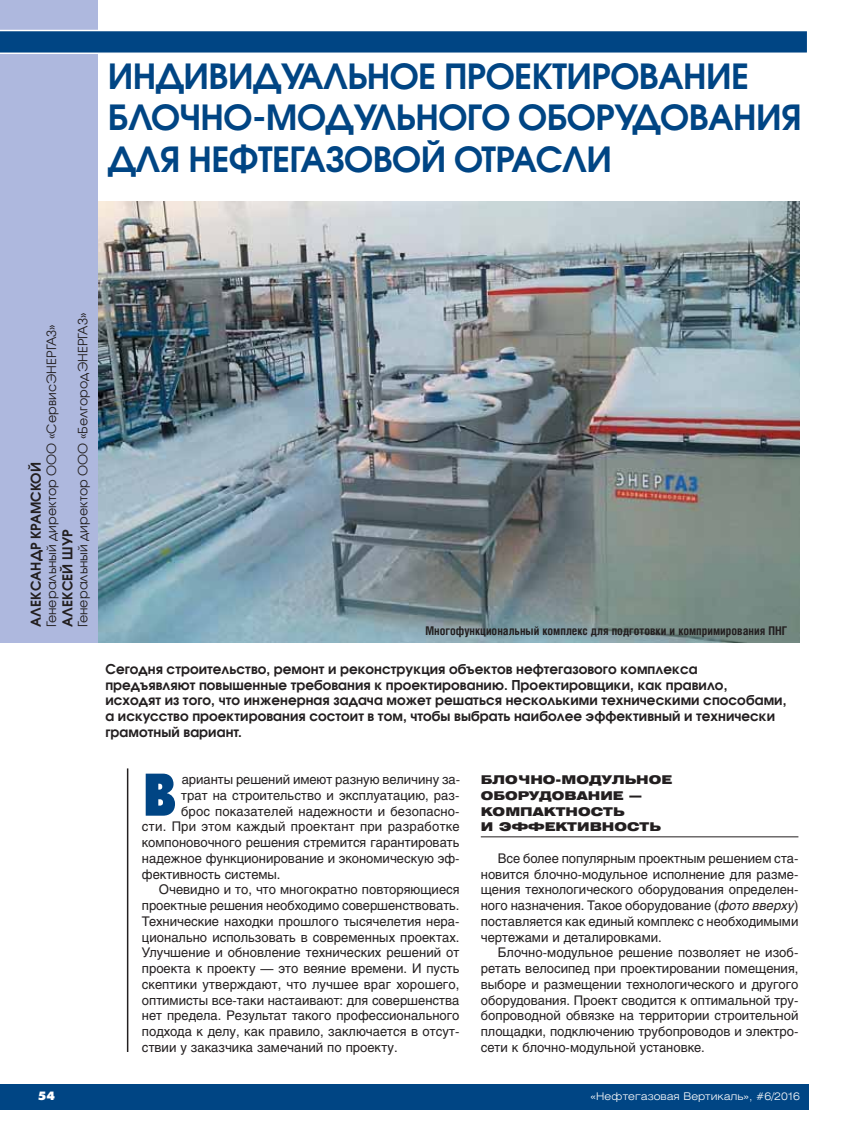
<style>
.page{position:relative;width:851px;height:1127px;background:#fff}
.page>*{position:absolute;margin:0;border:0;box-sizing:border-box;transform-origin:0 0}
.t1{font:700 60px "Futura Futuris X Cond C";color:#004584}
.t2{font:600 34.5px/41.4px "Avant Garde Gothic C";letter-spacing:-.015em;color:#004584}
.t3{font:600 13.5px/15.8px "Avant Garde Gothic C";letter-spacing:.005em;color:#231f20}
.t4{font:13.2px/15.8px "Helios";color:#231f20;text-align:justify}
.t5{font:13.2px "Helios";letter-spacing:.02em;color:#231f20}
.t6{font:12.75px "Avant Garde Gothic C";letter-spacing:.005em;color:#231f20}
.t7{font:700 12px "Helios Cond";color:#231f20}
.t8{font:900 12px/15.8px "Helios Ext";letter-spacing:.005em;color:#231f20}
.t9{font:12px "Futura Futuris XC";color:#fff}
.t10{font:300 10.5px "Helios Ext";color:#fff}
.s1{font-style:italic}
</style>
<div class="page">
<img style="left:98px;top:201px;width:701px;height:441px">
<div style="left:0;top:1084px;width:808px;height:26px;background:#004584"></div>
<div style="left:0;top:0;width:98px;height:642px;background:#aeb8de"></div>
<hr style="left:480px;top:836px;width:318px;height:1px;background:#231f20">
<svg style="left:0;top:30px;width:807px;height:24px;background:#1d5a91"></svg>
<hr style="left:127px;top:768px;width:1px;height:284px;background:#231f20">
<h2 class="t2" style="left:108px;top:59px;width:695px">ИНДИВИДУАЛЬНОЕ ПРОЕКТИРОВАНИЕ<br>БЛОЧНО-МОДУЛЬНОГО ОБОРУДОВАНИЯ<br>ДЛЯ НЕФТЕГАЗОВОЙ ОТРАСЛИ</h2>
<p class="t6" style="left:78px;top:627px;width:315px;rotate:-90deg">Генеральный директор ООО «БелгородЭНЕРГАЗ»</p>
<p class="t6" style="left:47px;top:627px;width:303px;rotate:-90deg">Генеральный директор ООО «СервисЭНЕРГАЗ»</p>
<p class="t3" style="left:30px;top:627px;width:166px;rotate:-90deg">АЛЕКСАНДР КРАМСКОЙ</p>
<p class="t3" style="left:61px;top:627px;width:99px;rotate:-90deg">АЛЕКСЕЙ ШУР</p>
<p class="t9" style="left:38px;top:1091px;width:18px">54</p>
<p class="t7" style="left:425px;top:627px;width:363px">Многофункциональный комплекс для подготовки и компримирования ПНГ</p>
<p class="t3" style="left:105px;top:662px;width:682px">Сегодня строительство, ремонт и реконструкция объектов нефтегазового комплекса предъявляют повышенные требования к проектированию. Проектировщики, как правило, исходят из того, что инженерная задача может решаться несколькими техническими способами, а искусство проектирования состоит в том, чтобы выбрать наиболее эффективный и технически грамотный вариант.</p>
<h1 class="t1" style="left:142px;top:771px;width:36px">В</h1>
<p class="t4" style="left:182px;top:773px;width:280px">арианты решений имеют разную величину за-</p>
<p class="t4" style="left:181px;top:789px;width:280px">трат на строительство и эксплуатацию, раз-</p>
<p class="t4" style="left:181px;top:804px;width:280px">брос показателей надежности и безопасно-</p>
<p class="t5" style="left:142px;top:822px;width:319px">сти. При этом каждый проектант при разработке</p>
<p class="t4" style="left:142px;top:836px;width:319px">компоновочного решения стремится гарантировать</p>
<p class="t4" style="left:142px;top:852px;width:319px">надежное функционирование и экономическую эф-</p>
<p class="t4" style="left:142px;top:867px;width:140px">фективность системы.</p>
<p class="t4" style="left:159px;top:883px;width:302px">Очевидно и то, что многократно повторяющиеся</p>
<p class="t4" style="left:142px;top:899px;width:319px">проектные решения необходимо совершенствовать.</p>
<p class="t4" style="left:142px;top:915px;width:319px">Технические находки прошлого тысячелетия нера-</p>
<p class="t4" style="left:142px;top:930px;width:319px">ционально использовать в современных проектах.</p>
<p class="t4" style="left:142px;top:946px;width:319px">Улучшение и обновление технических решений от</p>
<p class="t4" style="left:142px;top:962px;width:319px">проекта к проекту — это веяние времени. И пусть</p>
<p class="t4" style="left:142px;top:978px;width:319px">скептики утверждают, что лучшее враг хорошего,</p>
<p class="t4" style="left:142px;top:993px;width:319px">оптимисты все-таки настаивают: для совершенства</p>
<p class="t4" style="left:142px;top:1009px;width:319px">нет предела. Результат такого профессионального</p>
<p class="t4" style="left:142px;top:1025px;width:319px">подхода к делу, как правило, заключается в отсут-</p>
<p class="t4" style="left:142px;top:1041px;width:257px">ствии у заказчика замечаний по проекту.</p>
<p class="t8" style="left:480px;top:773px;width:193px">БЛОЧНО-МОДУЛЬНОЕ<br>ОБОРУДОВАНИЕ —<br>КОМПАКТНОСТЬ<br>И ЭФФЕКТИВНОСТЬ</p>
<p class="t4" style="left:480px;top:852px;width:319px;text-indent:17px">Все более популярным проектным решением ста&shy;новится блочно-модульное исполнение для разме&shy;щения технологического оборудования определен&shy;ного назначения. Такое оборудование (<span class="s1">фото вверху</span>) поставляется как единый комплекс с необходимыми чертежами и деталировками.</p>
<p class="t4" style="left:480px;top:946px;width:319px;text-indent:17px">Блочно-модульное решение позволяет не изоб&shy;ретать велосипед при проектировании помещения, выборе и размещении технологического и другого оборудования. Проект сводится к оптимальной тру&shy;бопроводной обвязке на территории строительной площадки, подключению трубопроводов и электро&shy;сети к блочно-модульной установке.</p>
<p class="t10" style="left:590px;top:1092px;width:211px">«Нефтегазовая Вертикаль», #6/2016</p>
</div>
